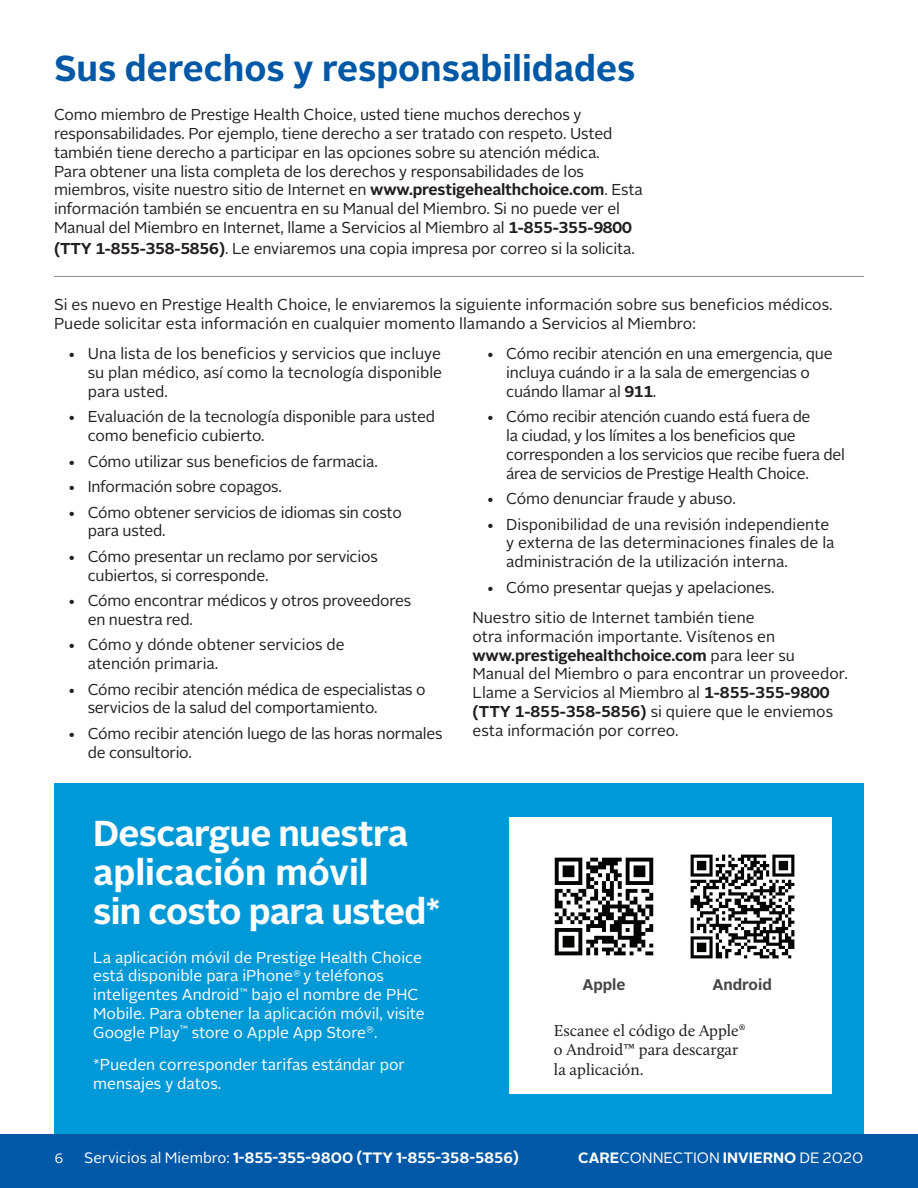
<style>
.page{position:relative;width:918px;height:1188px;background:#fff}
.page>*{position:absolute;margin:0;border:0;box-sizing:border-box;transform-origin:0 0}
.t1{font:700 36px/39px "Alright Sans";letter-spacing:-.02em;color:#fff}
.t2{font:700 36px "Alright Sans";color:#0158a6}
.t3{font:16.5px/19.5px "Calluna";color:#231f20}
.t4{font:15.75px/18.8px "Alright Sans";letter-spacing:-.01em;color:#231f20}
.t5{font:15.75px/18.8px "Alright Sans";color:#fff}
.t6{font:700 15px "Alright Sans";letter-spacing:-.005em;color:#fff}
.t7{font:15px "Alright Sans";color:#fff}
.t8{font:13.5px "Alright Sans";color:#fff}
.s1{font-weight:700}
.s2{font-weight:400}
</style>
<div class="page">
<div style="left:54px;top:783px;width:810px;height:405px;background:#0099d8"></div>
<div style="left:509px;top:817px;width:322px;height:277px;background:#fff"></div>
<img style="left:690px;top:854px;width:105px;height:105px">
<img style="left:554px;top:857px;width:100px;height:99px">
<hr style="left:54px;top:276px;width:810px;height:1px;background:#8b8d90">
<div style="left:0;top:1134px;width:918px;height:54px;background:#0158a6"></div>
<h2 class="t2" style="left:54px;top:44px;width:583px">Sus derechos y responsabilidades</h2>
<p class="t4" style="left:54px;top:106px;width:590px">Como miembro de Prestige Health Choice, usted tiene muchos derechos y responsabilidades. Por ejemplo, tiene derecho a ser tratado con respeto. Usted también tiene derecho a participar en las opciones sobre su atención médica.<br>Para obtener una lista completa de los derechos y responsabilidades de los miembros, visite nuestro sitio de Internet en <span class="s1">www.prestigehealthchoice.com</span>. Esta información también se encuentra en su Manual del Miembro. Si no puede ver el Manual del Miembro en Internet, llame a Servicios al Miembro al <span class="s1">1-855-355-9800</span></p>
<p class="t4" style="left:54px;top:239px;width:582px"><span class="s1">(TTY 1-855-358-5856)</span>. Le enviaremos una copia impresa por correo si la solicita.</p>
<p class="t4" style="left:54px;top:295px;width:780px">Si es nuevo en Prestige Health Choice, le enviaremos la siguiente información sobre sus beneficios médicos.<br>Puede solicitar esta información en cualquier momento llamando a Servicios al Miembro:</p>
<p class="t4" style="left:88px;top:345px;width:356px;text-align:justify;text-indent:-20px">• Una lista de los beneficios y servicios que incluye su plan médico, así como la tecnología disponible para usted.</p>
<p class="t4" style="left:88px;top:408px;width:349px;text-indent:-20px">• Evaluación de la tecnología disponible para usted como beneficio cubierto.</p>
<p class="t4" style="left:67px;top:452px;width:312px">• Cómo utilizar sus beneficios de farmacia.</p>
<p class="t4" style="left:67px;top:478px;width:216px">• Información sobre copagos.</p>
<p class="t4" style="left:88px;top:503px;width:316px;text-indent:-20px">• Cómo obtener servicios de idiomas sin costo para usted.</p>
<p class="t4" style="left:88px;top:547px;width:292px;text-indent:-20px">• Cómo presentar un reclamo por servicios cubiertos, si corresponde.</p>
<p class="t4" style="left:88px;top:592px;width:325px;text-indent:-20px">• Cómo encontrar médicos y otros proveedores en nuestra red.</p>
<p class="t4" style="left:88px;top:636px;width:259px;text-indent:-20px">• Cómo y dónde obtener servicios de atención primaria.</p>
<p class="t4" style="left:88px;top:680px;width:339px;text-indent:-20px">• Cómo recibir atención médica de especialistas o servicios de la salud del comportamiento.</p>
<p class="t4" style="left:88px;top:724px;width:357px;text-indent:-20px">• Cómo recibir atención luego de las horas normales de consultorio.</p>
<p class="t4" style="left:506px;top:345px;width:328px;text-indent:-20px">• Cómo recibir atención en una emergencia, que incluya cuándo ir a la sala de emergencias o cuándo llamar al <span class="s1">911</span>.</p>
<p class="t4" style="left:506px;top:408px;width:340px;text-indent:-20px">• Cómo recibir atención cuando está fuera de<br>la ciudad, y los límites a los beneficios que corresponden a los servicios que recibe fuera del área de servicios de Prestige Health Choice.</p>
<p class="t4" style="left:486px;top:490px;width:251px">• Cómo denunciar fraude y abuso.</p>
<p class="t4" style="left:506px;top:515px;width:330px;text-indent:-20px">• Disponibilidad de una revisión independiente y externa de las determinaciones finales de la administración de la utilización interna.</p>
<p class="t4" style="left:486px;top:578px;width:290px">• Cómo presentar quejas y apelaciones.</p>
<p class="t4" style="left:473px;top:609px;width:377px">Nuestro sitio de Internet también tiene<br>otra información importante. Visítenos en <span class="s1">www.prestigehealthchoice.com</span> para leer su Manual del Miembro o para encontrar un proveedor.<br>Llame a Servicios al Miembro al <span class="s1">1-855-355-9800 (TTY 1-855-358-5856)</span> si quiere que le enviemos esta información por correo.</p>
<p class="t1" style="left:93px;top:814px;width:349px">Descargue nuestra aplicación móvil<br>sin costo para usted*</p>
<p class="t5" style="left:93px;top:948px;width:333px">La aplicación móvil de Prestige Health Choice está disponible para iPhone<sup>®</sup> y teléfonos inteligentes Android<sup>™</sup> bajo el nombre de PHC Mobile. Para obtener la aplicación móvil, visite Google Play<sup>™</sup> store o Apple App Store<sup>®</sup>.</p>
<p class="t5" style="left:93px;top:1055px;width:313px">*Pueden corresponder tarifas estándar por mensajes y datos.</p>
<p class="t3" style="left:554px;top:1020px;width:193px">Escanee el código de Apple® o Android™ para descargar la aplicación.</p>
<p class="t8" style="left:55px;top:1150px;width:10px">6</p>
<p class="t6" style="left:84px;top:1148px;width:436px"><span class="s2">Servicios al Miembro:</span> 1-855-355-9800 (TTY 1-855-358-5856)</p>
<p class="t7" style="left:578px;top:1148px;width:287px"><span class="s1">CARE</span>CONNECTION <span class="s1">INVIERNO</span> DE 2020</p>
</div>
